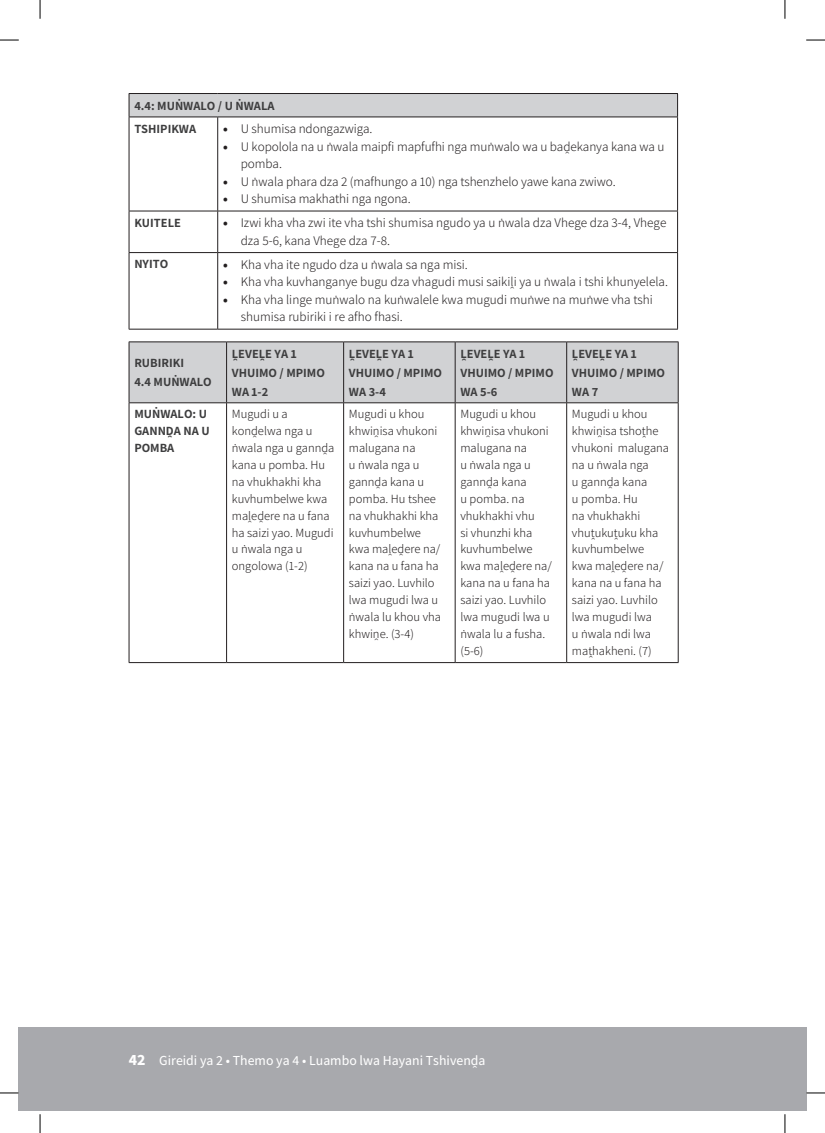
<style>
.page{position:relative;width:825px;height:1133px;background:#fff}
.page>*{position:absolute;margin:0;border:0;box-sizing:border-box;transform-origin:0 0}
.t1{font:500 13.75px "Assistant";color:#fff}
.t2{font:300 13.12px/17.5px "Assistant";color:#231f20}
.t3{font:300 12.5px/16.9px "Assistant";color:#231f20}
.t4{font:700 12.5px/18.8px "Assistant";color:#3e3e3f}
.s1{font-weight:800}
.s2{font-family:"Noto Sans JP";font-weight:900}
</style>
<div class="page">
<div style="left:784px;top:1027px;width:21px;height:83px;background:#a8a9ad"></div>
<div style="left:19px;top:1027px;width:765px;height:83px;background:#a8a9ad"></div>
<div style="left:129px;top:93px;width:548px;height:24px;background:#d1d2d4"></div>
<svg style="left:130px;top:118px;width:547px;height:211px"></svg>
<svg style="left:677px;top:94px;width:1px;height:23px"></svg>
<hr style="left:217px;top:117px;width:1px;height:94px;background:#231f20">
<hr style="left:677px;top:117px;width:1px;height:94px;background:#231f20">
<hr style="left:129px;top:211px;width:88px;height:1px;background:#231f20">
<hr style="left:217px;top:211px;width:460px;height:1px;background:#231f20">
<hr style="left:217px;top:211px;width:1px;height:41px;background:#231f20">
<hr style="left:677px;top:211px;width:1px;height:41px;background:#231f20">
<hr style="left:129px;top:252px;width:88px;height:1px;background:#231f20">
<hr style="left:217px;top:252px;width:460px;height:1px;background:#231f20">
<hr style="left:217px;top:253px;width:1px;height:76px;background:#231f20">
<hr style="left:677px;top:253px;width:1px;height:76px;background:#231f20">
<hr style="left:129px;top:93px;width:88px;height:1px;background:#231f20">
<svg style="left:129px;top:94px;width:1px;height:23px"></svg>
<hr style="left:217px;top:93px;width:460px;height:1px;background:#231f20">
<hr style="left:129px;top:117px;width:88px;height:1px;background:#231f20">
<hr style="left:129px;top:117px;width:1px;height:94px;background:#231f20">
<hr style="left:217px;top:117px;width:460px;height:1px;background:#231f20">
<hr style="left:129px;top:211px;width:1px;height:41px;background:#231f20">
<hr style="left:129px;top:253px;width:1px;height:76px;background:#231f20">
<hr style="left:129px;top:329px;width:88px;height:1px;background:#231f20">
<hr style="left:217px;top:329px;width:460px;height:1px;background:#231f20">
<div style="left:130px;top:342px;width:547px;height:60px;background:#d1d2d4"></div>
<svg style="left:130px;top:403px;width:547px;height:259px"></svg>
<hr style="left:226px;top:342px;width:1px;height:60px;background:#231f20">
<hr style="left:343px;top:342px;width:1px;height:60px;background:#231f20">
<hr style="left:454px;top:342px;width:1px;height:60px;background:#231f20">
<hr style="left:566px;top:342px;width:1px;height:60px;background:#231f20">
<hr style="left:226px;top:403px;width:1px;height:259px;background:#231f20">
<hr style="left:343px;top:403px;width:1px;height:259px;background:#231f20">
<hr style="left:454px;top:403px;width:1px;height:259px;background:#231f20">
<hr style="left:566px;top:403px;width:1px;height:259px;background:#231f20">
<hr style="left:129px;top:403px;width:1px;height:259px;background:#231f20">
<hr style="left:677px;top:403px;width:1px;height:259px;background:#231f20">
<hr style="left:129px;top:341px;width:97px;height:1px;background:#231f20">
<hr style="left:129px;top:342px;width:1px;height:60px;background:#231f20">
<hr style="left:226px;top:341px;width:117px;height:1px;background:#231f20">
<hr style="left:343px;top:341px;width:112px;height:1px;background:#231f20">
<hr style="left:455px;top:341px;width:111px;height:1px;background:#231f20">
<hr style="left:566px;top:341px;width:112px;height:1px;background:#231f20">
<hr style="left:677px;top:342px;width:1px;height:60px;background:#231f20">
<hr style="left:129px;top:402px;width:97px;height:1px;background:#231f20">
<hr style="left:226px;top:402px;width:117px;height:1px;background:#231f20">
<hr style="left:343px;top:402px;width:112px;height:1px;background:#231f20">
<hr style="left:455px;top:402px;width:111px;height:1px;background:#231f20">
<hr style="left:566px;top:402px;width:112px;height:1px;background:#231f20">
<hr style="left:129px;top:662px;width:97px;height:1px;background:#231f20">
<hr style="left:226px;top:662px;width:117px;height:1px;background:#231f20">
<hr style="left:343px;top:662px;width:112px;height:1px;background:#231f20">
<hr style="left:455px;top:662px;width:111px;height:1px;background:#231f20">
<hr style="left:566px;top:662px;width:112px;height:1px;background:#231f20">
<svg style="left:0;top:39px;width:19px;height:2px"></svg>
<svg style="left:806px;top:39px;width:18px;height:2px"></svg>
<svg style="left:0;top:1092px;width:19px;height:1px"></svg>
<svg style="left:805px;top:1092px;width:19px;height:1px"></svg>
<svg style="left:39px;top:0;width:2px;height:19px"></svg>
<svg style="left:39px;top:1114px;width:2px;height:18px"></svg>
<svg style="left:784px;top:0;width:1px;height:19px"></svg>
<svg style="left:784px;top:1114px;width:1px;height:18px"></svg>
<p class="t4" style="left:134px;top:94px;width:142px;line-height:22.8px">4.4: MUṄWALO / U ṄWALA<br>TSHIPIKWA</p>
<p class="t2" style="left:223px;top:119px;width:151px"><span class="s1">•</span> U shumisa ndongazwiga.</p>
<p class="t2" style="left:241px;top:137px;width:425px;text-indent:-18px"><span class="s1">•</span> U kopolola na u ṅwala maipfi mapfufhi nga muṅwalo wa u baḓekanya kana wa u pomba.</p>
<p class="t2" style="left:223px;top:172px;width:394px"><span class="s1">•</span> U ṅwala phara dza 2 (mafhungo a 10) nga tshenzhelo yawe kana zwiwo.</p>
<p class="t2" style="left:223px;top:189px;width:189px"><span class="s1">•</span> U shumisa makhathi nga ngona.</p>
<p class="t4" style="left:134px;top:212px;width:48px">KUITELE</p>
<p class="t2" style="left:241px;top:213px;width:427px;text-indent:-18px"><span class="s1">•</span> Izwi kha vha zwi ite vha tshi shumisa ngudo ya u ṅwala dza Vhege dza 3-4, Vhege dza 5-6, kana Vhege dza 7-8.</p>
<p class="t4" style="left:134px;top:254px;width:35px">NYITO</p>
<p class="t2" style="left:223px;top:255px;width:246px"><span class="s1">•</span> Kha vha ite ngudo dza u ṅwala sa nga misi.</p>
<p class="t2" style="left:223px;top:272px;width:446px"><span class="s1">•</span> Kha vha kuvhanganye bugu dza vhagudi musi saikiḽi ya u ṅwala i tshi khunyelela.</p>
<p class="t2" style="left:241px;top:290px;width:413px;text-indent:-18px"><span class="s1">•</span> Kha vha linge muṅwalo na kuṅwalele kwa mugudi muṅwe na muṅwe vha tshi shumisa rubiriki i re afho fhasi.</p>
<p class="t4" style="left:134px;top:353px;width:79px">RUBIRIKI<br>4.4 MUṄWALO</p>
<p class="t4" style="left:232px;top:344px;width:94px">ḼEVEḼE YA 1<br>VHUIMO / MPIMO<br>WA 1-2</p>
<p class="t4" style="left:349px;top:344px;width:94px">ḼEVEḼE YA 1<br>VHUIMO / MPIMO<br>WA 3-4</p>
<p class="t4" style="left:460px;top:344px;width:94px">ḼEVEḼE YA 1<br>VHUIMO / MPIMO<br>WA 5-6</p>
<p class="t4" style="left:571px;top:344px;width:94px">ḼEVEḼE YA 1<br>VHUIMO / MPIMO<br>WA 7</p>
<p class="t4" style="left:134px;top:405px;width:77px;line-height:16.9px">MUṄWALO: U<br>GANNḒA NA U<br>POMBA</p>
<p class="t3" style="left:232px;top:405px;width:104px">Mugudi u a konḓelwa nga u ṅwala nga u gannḓa kana u pomba. Hu na vhukhakhi kha kuvhumbelwe kwa maḽeḓere na u fana ha saizi yao. Mugudi u ṅwala nga u ongolowa (1-2)</p>
<p class="t3" style="left:349px;top:405px;width:93px">Mugudi u khou khwiṋisa vhukoni malugana na<br>u ṅwala nga u gannḓa kana u pomba. Hu tshee na vhukhakhi kha kuvhumbelwe kwa maḽeḓere na/ kana na u fana ha saizi yao. Luvhilo lwa mugudi lwa u ṅwala lu khou vha khwiṋe. (3-4)</p>
<p class="t3" style="left:460px;top:405px;width:93px">Mugudi u khou khwiṋisa vhukoni malugana na<br>u ṅwala nga u gannḓa kana<br>u pomba. na vhukhakhi vhu<br>si vhunzhi kha kuvhumbelwe kwa maḽeḓere na/ kana na u fana ha saizi yao. Luvhilo lwa mugudi lwa u ṅwala lu a fusha. (5-6)</p>
<p class="t3" style="left:571px;top:405px;width:99px">Mugudi u khou khwiṋisa tshoṱhe vhukoni malugana na u ṅwala nga<br>u gannḓa kana<br>u pomba. Hu<br>na vhukhakhi vhuṱukuṱuku kha kuvhumbelwe<br>kwa maḽeḓere na/ kana na u fana ha saizi yao. Luvhilo lwa mugudi lwa<br>u ṅwala ndi lwa maṱhakheni. (7)</p>
<p class="t1" style="left:129px;top:1050px;width:358px"><span class="s2">42</span> Gireidi ya 2 • Themo ya 4 • Luambo lwa Hayani Tshivenḓa</p>
</div>
